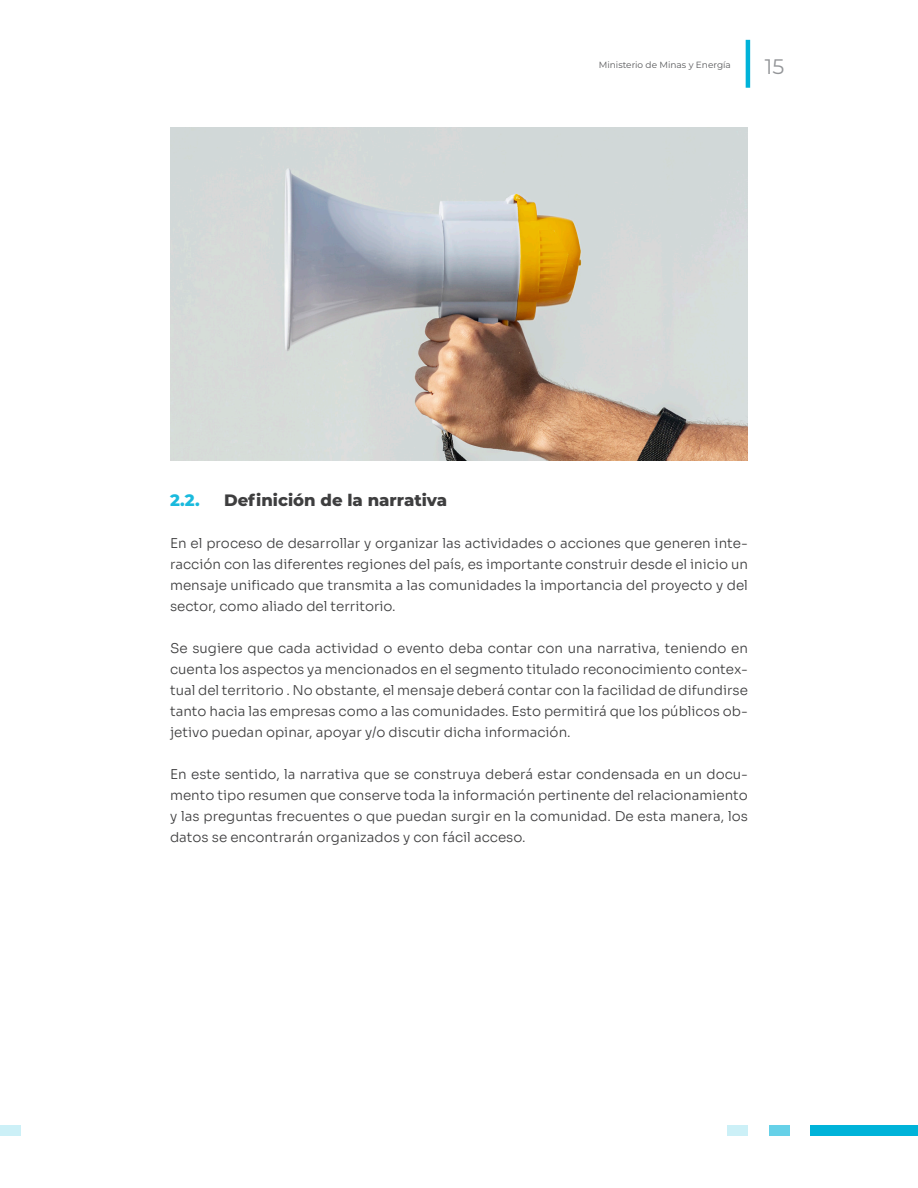
<style>
.page{position:relative;width:918px;height:1188px;background:#fff}
.page>*{position:absolute;margin:0;border:0;box-sizing:border-box;transform-origin:0 0}
.t1{font:21px "Montserrat";color:#939598}
.t2{font:800 16.5px "Montserrat";color:#3e3e3f}
.t3{font:800 16.5px "Montserrat";color:#1abadd}
.t4{font:300 13.5px/21px "Sora";color:#3e3e3f;text-align:justify}
.t5{font:9px "Montserrat";color:#57585a}
</style>
<div class="page">
<hr style="left:746px;top:40px;width:4px;height:48px;background:#00b3d9">
<div style="left:727px;top:1125px;width:21px;height:11px;background:#ccf0f7"></div>
<div style="left:0;top:1125px;width:21px;height:11px;background:#ccf0f7"></div>
<div style="left:769px;top:1125px;width:21px;height:11px;background:#66d1e8"></div>
<div style="left:811px;top:1125px;width:107px;height:11px;background:#00b3d9"></div>
<img style="left:170px;top:127px;width:577px;height:334px">
<p class="t5" style="left:599px;top:59px;width:134px">Ministerio de Minas y Energía</p>
<h1 class="t1" style="left:765px;top:52px;width:21px">15</h1>
<p class="t3" style="left:170px;top:488px;width:31px">2.2.</p>
<p class="t2" style="left:224px;top:488px;width:225px">Definición de la narrativa</p>
<p class="t4" style="left:170px;top:531px;width:579px">En el proceso de desarrollar y organizar las actividades o acciones que generen inte&shy;racción con las diferentes regiones del país, es importante construir desde el inicio un mensaje unificado que transmita a las comunidades la importancia del proyecto y del sector, como aliado del territorio.</p>
<p class="t4" style="left:170px;top:636px;width:579px">Se sugiere que cada actividad o evento deba contar con una narrativa, teniendo en cuenta los aspectos ya mencionados en el segmento titulado reconocimiento contex&shy;tual del territorio . No obstante, el mensaje deberá contar con la facilidad de difundirse tanto hacia las empresas como a las comunidades. Esto permitirá que los públicos ob&shy;jetivo puedan opinar, apoyar y/o discutir dicha información.</p>
<p class="t4" style="left:170px;top:762px;width:579px">En este sentido, la narrativa que se construya deberá estar condensada en un docu&shy;mento tipo resumen que conserve toda la información pertinente del relacionamiento y las preguntas frecuentes o que puedan surgir en la comunidad. De esta manera, los datos se encontrarán organizados y con fácil acceso.</p>
</div>
